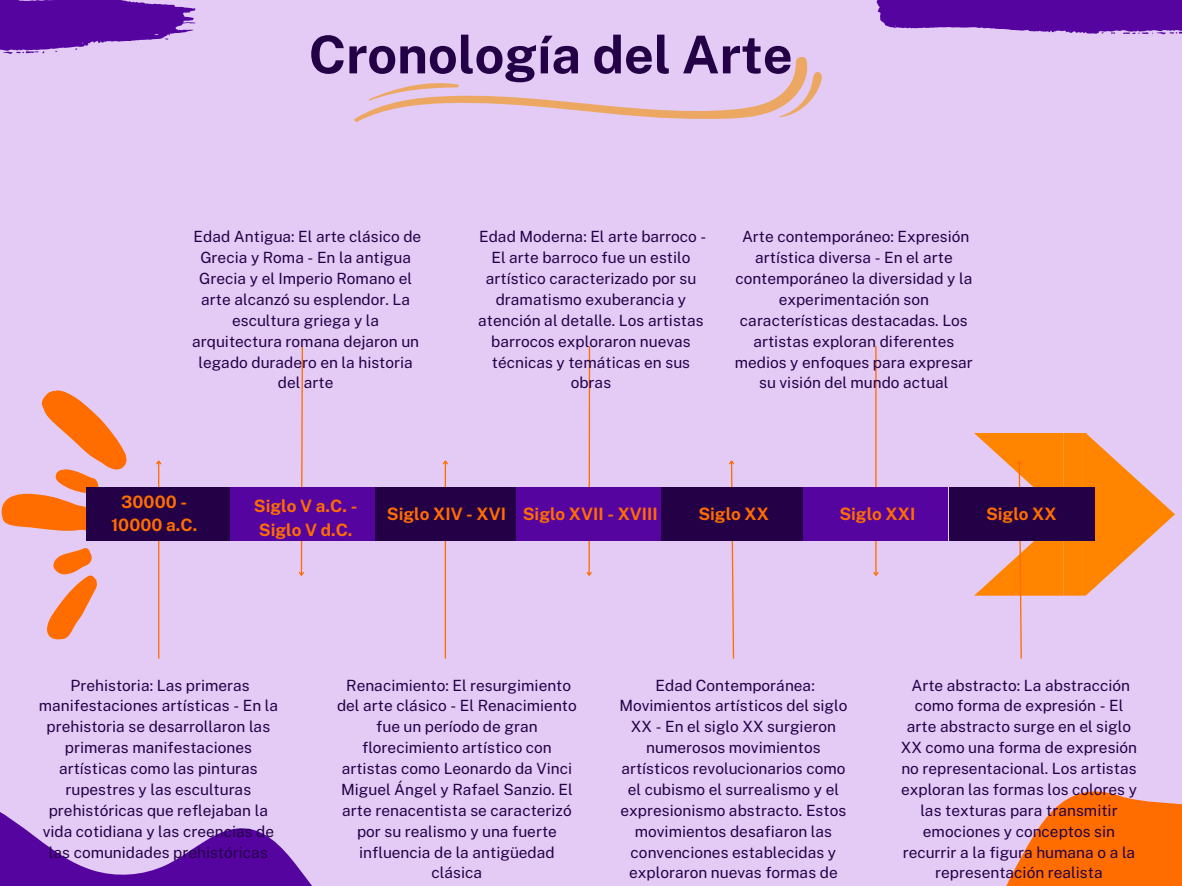
<style>
.page{position:relative;width:1182px;height:886px;background:#fff}
.page>*{position:absolute;margin:0;border:0;box-sizing:border-box;transform-origin:0 0}
.t1{font:700 52.15px "Public Sans";color:#240046}
.t2{font:700 17.15px "Public Sans";color:#ff6d00}
.t3{font:15.4px/20.8px "Public Sans";color:#240046;text-align:center}
</style>
<div class="page">
<div style="left:0;top:0;width:1181px;height:886px;background:#e3cbf6"></div>
<svg style="left:298px;top:346px;width:6px;height:230px"></svg>
<svg style="left:354px;top:56px;width:468px;height:66px"></svg>
<hr style="left:588px;top:346px;width:2px;height:229px;background:#ff6d00">
<svg style="left:586px;top:571px;width:6px;height:5px"></svg>
<hr style="left:875px;top:346px;width:1px;height:229px;background:#ff6d00">
<svg style="left:873px;top:571px;width:6px;height:5px"></svg>
<hr style="left:158px;top:461px;width:1px;height:198px;background:#ff6d00">
<svg style="left:156px;top:460px;width:6px;height:6px"></svg>
<hr style="left:444px;top:461px;width:2px;height:198px;background:#ff6d00">
<svg style="left:442px;top:460px;width:6px;height:6px"></svg>
<svg style="left:729px;top:460px;width:6px;height:199px"></svg>
<svg style="left:1px;top:390px;width:126px;height:250px"></svg>
<div style="left:86px;top:487px;width:145px;height:54px;background:#240046"></div>
<div style="left:373px;top:487px;width:144px;height:54px;background:#240046"></div>
<div style="left:659px;top:487px;width:144px;height:54px;background:#240046"></div>
<div style="left:230px;top:487px;width:144px;height:54px;background:#5504a0"></div>
<div style="left:516px;top:487px;width:144px;height:54px;background:#5504a0"></div>
<div style="left:803px;top:487px;width:144px;height:54px;background:#5504a0"></div>
<svg style="left:974px;top:433px;width:200px;height:226px"></svg>
<div style="left:949px;top:487px;width:144px;height:54px;background:#240046"></div>
<svg style="left:0;top:812px;width:312px;height:74px"></svg>
<svg style="left:1006px;top:791px;width:175px;height:95px;fill:#ff6d00"></svg>
<svg style="left:0;top:0;width:196px;height:54px"></svg>
<svg style="left:876px;top:0;width:305px;height:34px;background:#671eab"></svg>
<p class="t1" style="left:309px;top:24px;width:485px">Cronología del Arte</p>
<p class="t3" style="left:192px;top:226px;width:230px">Edad Antigua: El arte clásico de<br>Grecia y Roma - En la antigua<br>Grecia y el Imperio Romano el arte alcanzó su esplendor. La escultura griega y la arquitectura romana dejaron un legado duradero en la historia del arte</p>
<p class="t3" style="left:478px;top:226px;width:230px">Edad Moderna: El arte barroco -<br>El arte barroco fue un estilo artístico caracterizado por su dramatismo exuberancia y atención al detalle. Los artistas barrocos exploraron nuevas técnicas y temáticas en sus obras</p>
<p class="t3" style="left:734px;top:226px;width:239px">Arte contemporáneo: Expresión artística diversa - En el arte contemporáneo la diversidad y la experimentación son características destacadas. Los artistas exploran diferentes medios y enfoques para expresar su visión del mundo actual</p>
<p class="t2" style="left:121px;top:492px;width:67px">30000 -</p>
<p class="t2" style="left:111px;top:515px;width:88px">10000 a.C.</p>
<p class="t2" style="left:254px;top:496px;width:105px">Siglo V a.C. -</p>
<p class="t2" style="left:259px;top:519px;width:95px">Siglo V d.C.</p>
<p class="t2" style="left:387px;top:503px;width:121px">Siglo XIV - XVI</p>
<p class="t2" style="left:522px;top:503px;width:136px">Siglo XVII - XVIII</p>
<p class="t2" style="left:698px;top:503px;width:72px">Siglo XX</p>
<p class="t2" style="left:839px;top:503px;width:78px">Siglo XXI</p>
<p class="t2" style="left:985px;top:503px;width:72px">Siglo XX</p>
<p class="t3" style="left:39px;top:675px;width:241px">Prehistoria: Las primeras manifestaciones artísticas - En la prehistoria se desarrollaron las primeras manifestaciones artísticas como las pinturas rupestres y las esculturas prehistóricas que reflejaban la vida cotidiana y las creencias de las comunidades prehistóricas</p>
<p class="t3" style="left:337px;top:675px;width:241px">Renacimiento: El resurgimiento del arte clásico - El Renacimiento fue un período de gran florecimiento artístico con artistas como Leonardo da Vinci<br>Miguel Ángel y Rafael Sanzio. El arte renacentista se caracterizó por su realismo y una fuerte influencia de la antigüedad clásica</p>
<p class="t3" style="left:619px;top:675px;width:229px">Edad Contemporánea:<br>Movimientos artísticos del siglo<br>XX - En el siglo XX surgieron numerosos movimientos artísticos revolucionarios como el cubismo el surrealismo y el expresionismo abstracto. Estos movimientos desafiaron las convenciones establecidas y exploraron nuevas formas de</p>
<p class="t3" style="left:900px;top:675px;width:238px">Arte abstracto: La abstracción como forma de expresión - El arte abstracto surge en el siglo<br>XX como una forma de expresión no representacional. Los artistas exploran las formas los colores y las texturas para transmitir emociones y conceptos sin recurrir a la figura humana o a la representación realista</p>
</div>
